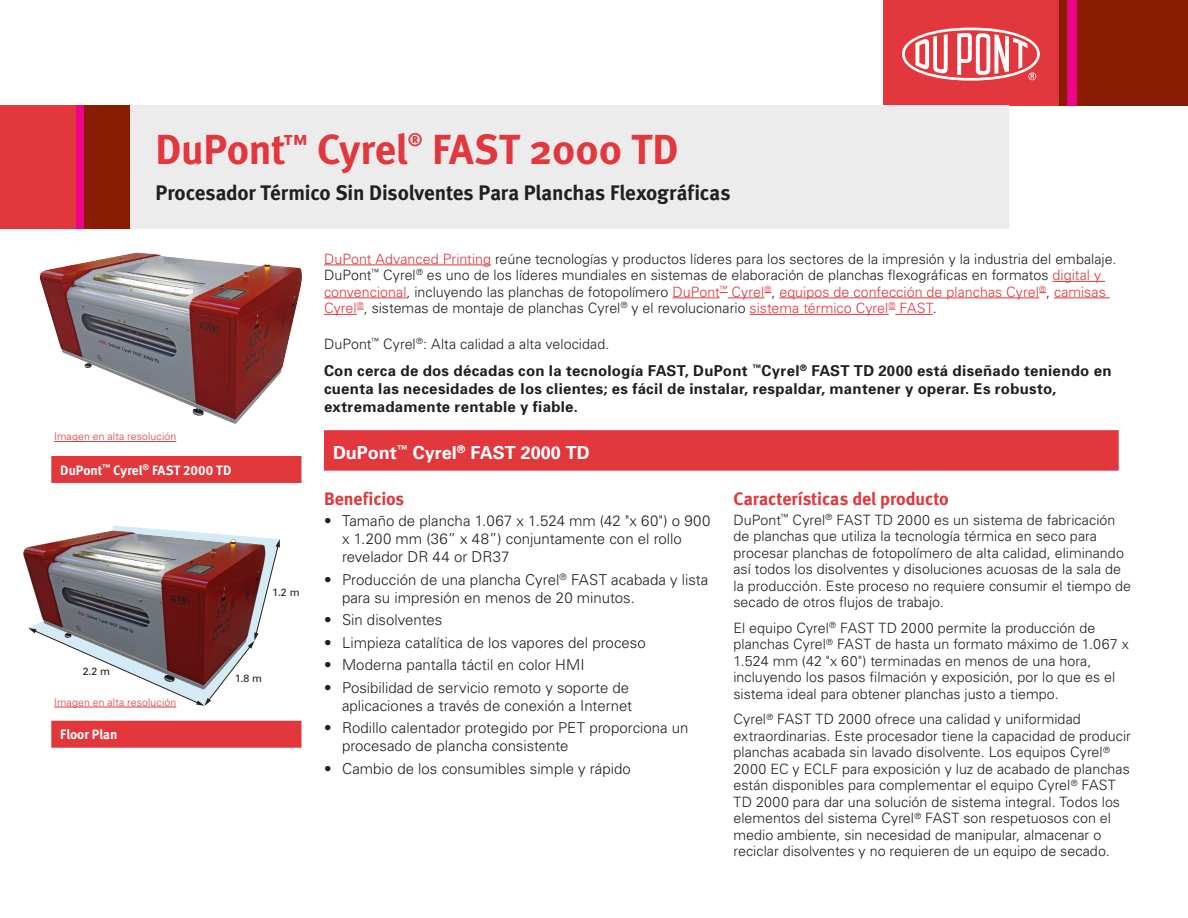
<style>
.page{position:relative;width:1188px;height:918px;background:#fff}
.page>*{position:absolute;margin:0;border:0;box-sizing:border-box;transform-origin:0 0}
.Title_brand_bar{font:700 42px "Meta";letter-spacing:-.005em;color:#e1373d}
.Subtitle_barnd_bar{font:700 21px "Meta";letter-spacing:-.005em;color:#231f20}
.Subhead_1{font:700 18px "Meta";letter-spacing:-.005em;color:#e1373d}
.Red_bar_wide{font:700 18px "Univers";color:#fff}
.Title_brand_bar-2{font:700 18px "Meta";color:#e1373d}
.t1{font:300 15px/18px "Univers";color:#231f20}
.Body_bold{font:700 15px/18px "Univers";letter-spacing:.02em;color:#231f20}
.Body_1{font:300 14.25px/16.5px "Univers";letter-spacing:.005em;color:#231f20}
.Red_bar_caption{font:13.5px "Meta Bold LF";color:#fff}
.Table_body{font:300 10.5px "Univers";letter-spacing:.015em;color:#e1373d}
.t2{font:10.5px "Univers";color:#231f20}
.s1{color:#e1373d}
</style>
<div class="page">
<img style="left:23px;top:525px;width:253px;height:183px">
<svg style="left:28px;top:539px;width:252px;height:167px"></svg>
<img style="left:39px;top:252px;width:263px;height:172px">
<div style="left:1059px;top:0;width:129px;height:105px;background:#891c02"></div>
<div style="left:1067px;top:0;width:10px;height:105px;background:#ed028c"></div>
<div style="left:883px;top:0;width:176px;height:105px;background:#e1373d"></div>
<svg style="left:902px;top:28px;width:138px;height:53px"></svg>
<div style="left:75px;top:105px;width:9px;height:124px;background:#ed028c"></div>
<div style="left:0;top:105px;width:76px;height:124px;background:#e1373d"></div>
<div style="left:84px;top:105px;width:46px;height:124px;background:#891c02"></div>
<div style="left:131px;top:105px;width:878px;height:124px;background:#ececed"></div>
<div style="left:324px;top:430px;width:795px;height:41px;background:#e1373d"></div>
<div style="left:51px;top:456px;width:251px;height:27px;background:#e1373d"></div>
<div style="left:51px;top:721px;width:251px;height:27px;background:#e1373d"></div>
<hr style="left:324px;top:264px;width:167px;height:1px;background:#e1373d">
<hr style="left:1053px;top:281px;width:52px;height:1px;background:#e1373d">
<hr style="left:324px;top:297px;width:83px;height:1px;background:#e1373d">
<hr style="left:672px;top:297px;width:48px;height:1px;background:#e1373d">
<hr style="left:728px;top:297px;width:37px;height:1px;background:#e1373d">
<hr style="left:779px;top:297px;width:260px;height:1px;background:#e1373d">
<hr style="left:1054px;top:297px;width:56px;height:1px;background:#e1373d">
<hr style="left:324px;top:314px;width:33px;height:1px;background:#e1373d">
<hr style="left:750px;top:314px;width:139px;height:1px;background:#e1373d">
<hr style="left:895px;top:314px;width:38px;height:1px;background:#e1373d">
<hr style="left:54px;top:441px;width:122px;height:1px;background:#e1373d">
<hr style="left:54px;top:707px;width:122px;height:1px;background:#e1373d">
<p class="Title_brand_bar" style="left:156px;top:124px;width:254px">DuPont<sup>™</sup> Cyrel</p>
<p class="Title_brand_bar-2" style="left:408px;top:129px;width:16px">®</p>
<p class="Title_brand_bar" style="left:432px;top:124px;width:248px">FAST 2000 TD</p>
<p class="Subtitle_barnd_bar" style="left:156px;top:180px;width:577px">Procesador Térmico Sin Disolventes Para Planchas Flexográficas</p>
<p class="Table_body" style="left:54px;top:430px;width:124px">Imagen en alta resolución</p>
<p class="Red_bar_caption" style="left:60px;top:462px;width:173px">DuPont<sup>™</sup> Cyrel<sup>®</sup> FAST 2000 TD</p>
<p class="t2" style="left:83px;top:664px;width:29px">2.2 m</p>
<p class="Table_body" style="left:54px;top:696px;width:124px">Imagen en alta resolución</p>
<p class="Red_bar_caption" style="left:60px;top:727px;width:59px">Floor Plan</p>
<p class="t2" style="left:272px;top:586px;width:29px">1.2 m</p>
<p class="t2" style="left:235px;top:671px;width:29px">1.8 m</p>
<p class="Body_1" style="left:324px;top:250px;width:794px"><span class="s1">DuPont Advanced Printing</span> reúne tecnologías y productos líderes para los sectores de la impresión y la industria del embalaje.<br>DuPont<sup>™</sup> Cyrel<sup>®</sup> es uno de los líderes mundiales en sistemas de elaboración de planchas flexográficas en formatos <span class="s1">digital y convencional</span>, incluyendo las planchas de fotopolímero <span class="s1">DuPont</span><sup>™</sup> <span class="s1">Cyrel</span><sup>®</sup>, <span class="s1">equipos de confección de planchas Cyrel</span><sup>®</sup>, <span class="s1">camisas Cyrel</span><sup>®</sup>, sistemas de montaje de planchas Cyrel<sup>®</sup> y el revolucionario <span class="s1">sistema térmico Cyrel</span><sup>®</sup> <span class="s1">FAST</span>.</p>
<p class="Body_1" style="left:324px;top:335px;width:287px">DuPont<sup>™</sup> Cyrel<sup>®</sup>: Alta calidad a alta velocidad.</p>
<p class="Body_bold" style="left:324px;top:361px;width:789px">Con cerca de dos décadas con la tecnología FAST, DuPont <sup>™</sup>Cyrel<sup>®</sup> FAST TD 2000 está diseñado teniendo en cuenta las necesidades de los clientes; es fácil de instalar, respaldar, mantener y operar. Es robusto, extremadamente rentable y fiable.</p>
<p class="Red_bar_wide" style="left:333px;top:441px;width:258px">DuPont<sup>™</sup> Cyrel<sup>®</sup> FAST 2000 TD</p>
<p class="Subhead_1" style="left:324px;top:488px;width:82px">Beneficios</p>
<p class="t1" style="left:342px;top:512px;width:370px;text-indent:-18px">• Tamaño de plancha 1.067 x 1.524 mm (42 "x 60") o 900 x 1.200 mm (36” x 48”) conjuntamente con el rollo revelador DR 44 or DR37</p>
<p class="t1" style="left:342px;top:570px;width:368px;text-indent:-18px">• Producción de una plancha Cyrel<sup>®</sup> FAST acabada y lista para su impresión en menos de 20 minutos.</p>
<p class="t1" style="left:324px;top:611px;width:120px">• Sin disolventes</p>
<p class="t1" style="left:324px;top:633px;width:323px">• Limpieza catalítica de los vapores del proceso</p>
<p class="t1" style="left:324px;top:656px;width:262px">• Moderna pantalla táctil en color HMI</p>
<p class="t1" style="left:324px;top:678px;width:310px;text-align:right">• Posibilidad de servicio remoto y soporte de aplicaciones a través de conexión a Internet</p>
<p class="t1" style="left:342px;top:719px;width:348px;text-indent:-18px">• Rodillo calentador protegido por PET proporciona un procesado de plancha consistente</p>
<p class="t1" style="left:324px;top:759px;width:308px">• Cambio de los consumibles simple y rápido</p>
<p class="Subhead_1" style="left:734px;top:488px;width:217px">Características del producto</p>
<p class="Body_1" style="left:734px;top:511px;width:399px">DuPont<sup>™</sup> Cyrel<sup>®</sup> FAST TD 2000 es un sistema de fabricación de planchas que utiliza la tecnología térmica en seco para procesar planchas de fotopolímero de alta calidad, eliminando así todos los disolventes y disoluciones acuosas de la sala de la producción. Este proceso no requiere consumir el tiempo de secado de otros flujos de trabajo.</p>
<p class="Body_1" style="left:734px;top:619px;width:397px">El equipo Cyrel<sup>®</sup> FAST TD 2000 permite la producción de planchas Cyrel<sup>®</sup> FAST de hasta un formato máximo de 1.067 x 1.524 mm (42 "x 60") terminadas en menos de una hora, incluyendo los pasos filmación y exposición, por lo que es el sistema ideal para obtener planchas justo a tiempo.</p>
<p class="Body_1" style="left:734px;top:711px;width:399px">Cyrel<sup>®</sup> FAST TD 2000 ofrece una calidad y uniformidad extraordinarias. Este procesador tiene la capacidad de producir planchas acabada sin lavado disolvente. Los equipos Cyrel<sup>® </sup>2000 EC y ECLF para exposición y luz de acabado de planchas están disponibles para complementar el equipo Cyrel<sup>®</sup> FAST TD 2000 para dar una solución de sistema integral. Todos los elementos del sistema Cyrel<sup>®</sup> FAST son respetuosos con el medio ambiente, sin necesidad de manipular, almacenar o reciclar disolventes y no requieren de un equipo de secado.</p>
</div>
